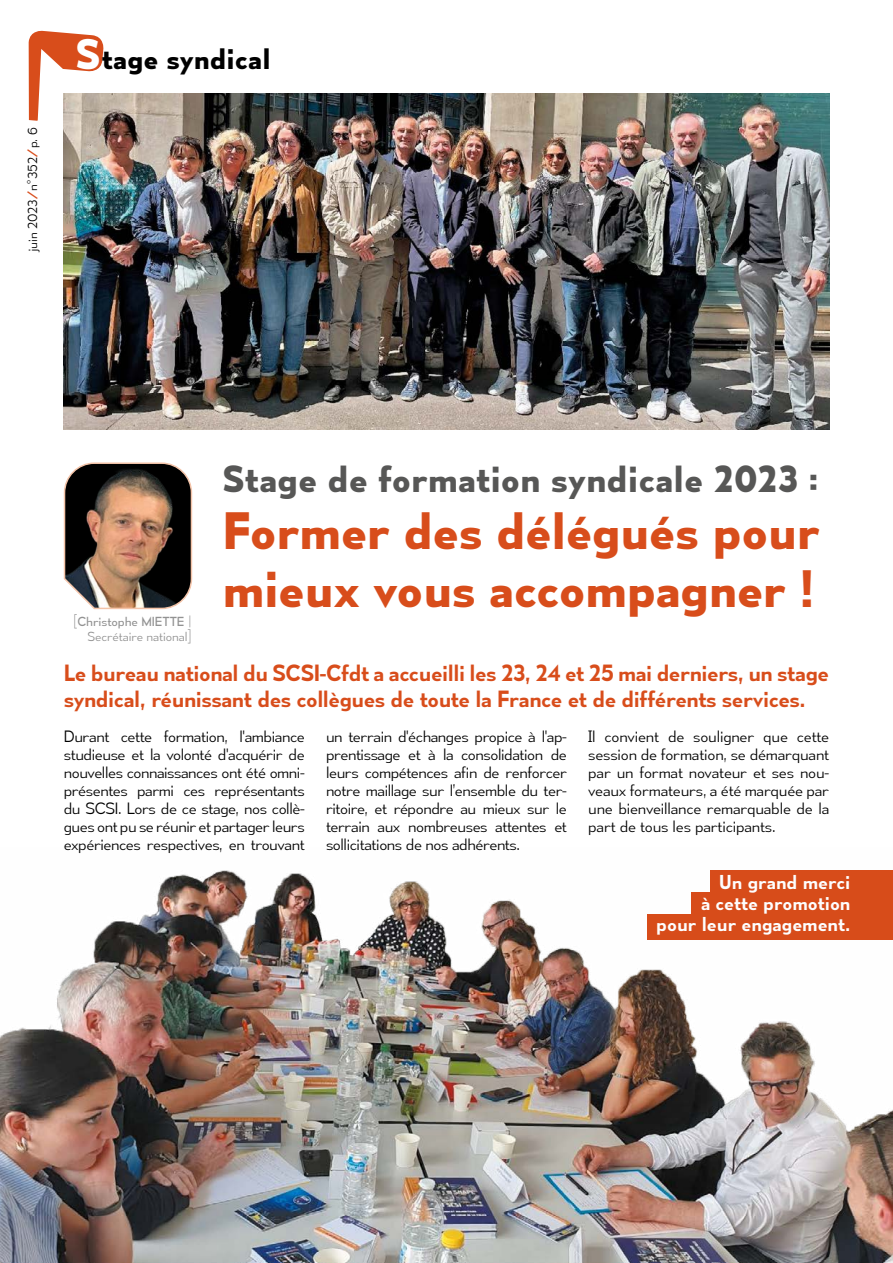
<style>
.page{position:relative;width:893px;height:1263px;background:#fff}
.page>*{position:absolute;margin:0;border:0;box-sizing:border-box;transform-origin:0 0}
.t1{font:700 48px/57.6px "Mesmerize Rg";letter-spacing:-.01em;color:#d84d1b}
.t2{font:700 34.5px "Mesmerize Rg";color:#575756}
.t3{font:700 27px "Mesmerize Rg";color:#000}
.t4{font:21px/25.5px "Mesmerize Sb";letter-spacing:-.02em;color:#d84d1b}
.t5{font:18px/21px "Mesmerize Sb";color:#fff;text-align:right}
.t6{font:15px/18px "Mesmerize Lt";letter-spacing:-.025em;color:#000;text-align:justify}
.t7{font:12px "Mesmerize Lt";letter-spacing:-.005em;color:#929292}
.t8{font:12px "Mesmerize Lt";color:#000}
.t9{font:12px "Mesmerize Bk";letter-spacing:-.005em;color:#929292}
.s1{font-family:"Mesmerize Eb";color:#d84d1b}
.s2{font-size:39px;color:#fff}
.s3{font-family:"Mesmerize Lt"}
</style>
<div class="page">
<svg style="left:29px;top:30px;width:75px;height:91px"></svg>
<img style="left:63px;top:462px;width:130px;height:148px">
<img style="left:0;top:870px;width:893px;height:393px">
<img style="left:64px;top:94px;width:765px;height:335px">
<p class="t8" style="left:25px;top:252px;width:126px;rotate:-90deg">juin 2023 <span class="s1">⁄</span>n°352 <span class="s1">⁄</span>p. 6</p>
<h3 class="t3" style="left:75px;top:42px;width:197px"><span class="s2">S</span>tage syndical</h3>
<p class="t9" style="left:73px;top:614px;width:121px"><span class="s3">[</span>Christophe MIETTE <span class="s3">|</span></p>
<p class="t7" style="left:87px;top:629px;width:106px">Secrétaire national]</p>
<h2 class="t2" style="left:223px;top:458px;width:598px">Stage de formation syndicale 2023 :</h2>
<h1 class="t1" style="left:223px;top:502px;width:599px">Former des délégués pour mieux vous accompagner !</h1>
<h3 class="t4" style="left:64px;top:660px;width:767px">Le bureau national du SCSI-Cfdt a accueilli les 23, 24 et 25 mai derniers, un stage syndical, réunissant des collègues de toute la France et de différents services.</h3>
<p class="t6" style="left:64px;top:727px;width:242px">Durant cette formation, l'ambiance studieuse et la volonté d'acquérir de nouvelles connaissances ont été omni&shy;présentes parmi ces représentants du SCSI. Lors de ce stage, nos collè&shy;gues ont pu se réunir et partager leurs expériences respectives, en trouvant</p>
<p class="t6" style="left:326px;top:727px;width:242px">un terrain d'échanges propice à l'ap&shy;prentissage et à la consolidation de leurs compétences afin de renforcer notre maillage sur l’ensemble du ter&shy;ritoire, et répondre au mieux sur le terrain aux nombreuses attentes et sollicitations de nos adhérents.</p>
<p class="t6" style="left:588px;top:727px;width:242px">Il convient de souligner que cette session de formation, se démarquant par un format novateur et ses nou&shy;veaux formateurs, a été marquée par une bienveillance remarquable de la part de tous les participants.</p>
<p class="t5" style="left:656px;top:872px;width:196px">Un grand merci<br>à cette promotion<br>pour leur engagement.</p>
</div>
